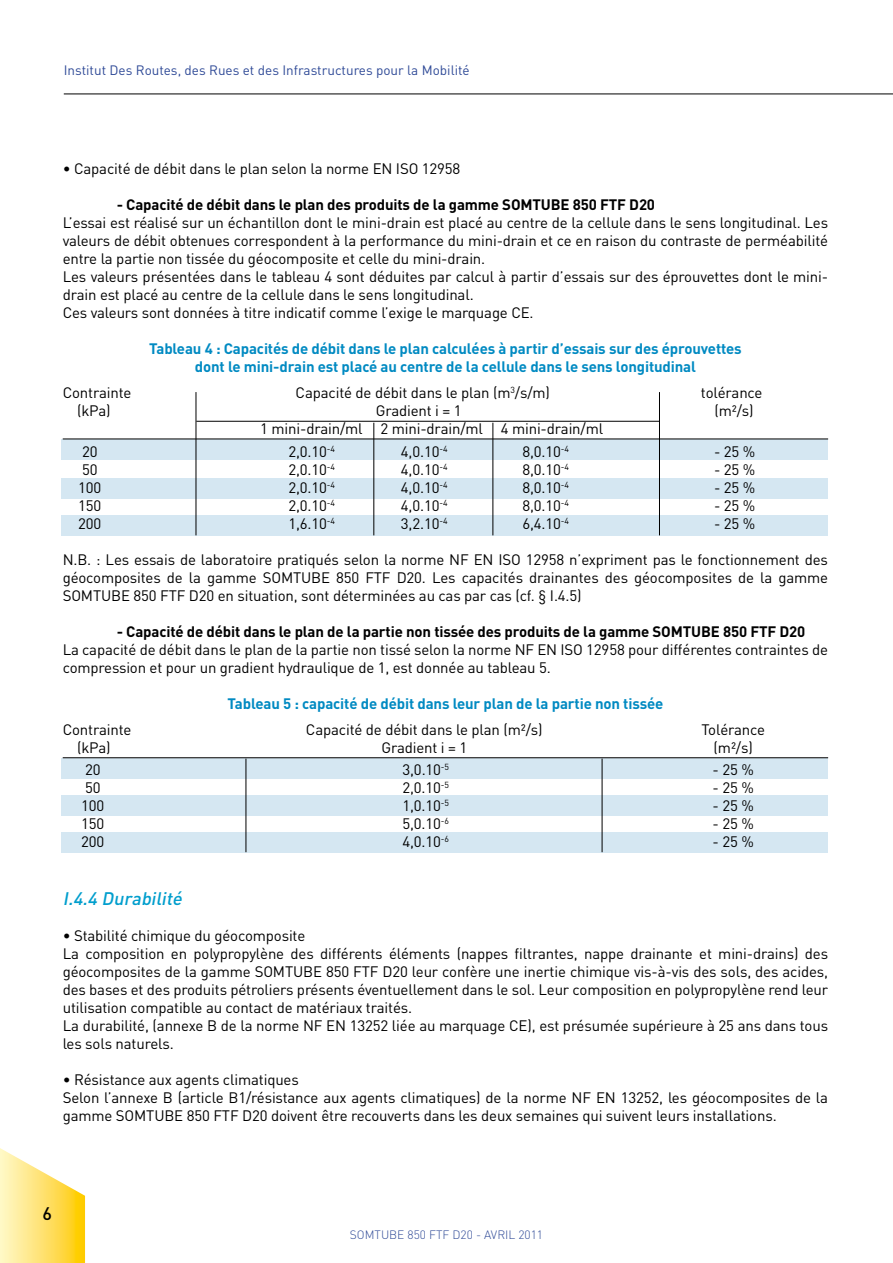
<style>
.page{position:relative;width:893px;height:1263px;background:#fff}
.page>*{position:absolute;margin:0;border:0;box-sizing:border-box;transform-origin:0 0}
.t1{font:italic 500 18px "DIN";color:#009ecd}
.t2{font:500 18px "DIN";color:#000}
.t3{font:15px/18px "DIN";letter-spacing:-.01em;color:#000}
.t4{font:700 15px/18px "DIN";letter-spacing:-.01em;color:#008ac2;text-align:center}
.t5{font:700 15px "DIN";letter-spacing:-.01em;color:#000}
.t6{font:13.5px "DIN";color:#2f4a97}
.t7{font:300 12px "DIN";color:#2f4a97}
</style>
<div class="page">
<div style="left:62px;top:832px;width:766px;height:20px;background:#d5e7f2"></div>
<div style="left:62px;top:759px;width:766px;height:20px;background:#d5e7f2"></div>
<div style="left:62px;top:796px;width:766px;height:20px;background:#d5e7f2"></div>
<div style="left:62px;top:515px;width:766px;height:20px;background:#d5e7f2"></div>
<div style="left:62px;top:440px;width:766px;height:20px;background:#d5e7f2"></div>
<div style="left:62px;top:478px;width:766px;height:20px;background:#d5e7f2"></div>
<hr style="left:63px;top:439px;width:765px;height:1px;background:#000">
<hr style="left:63px;top:757px;width:765px;height:1px;background:#000">
<svg style="left:0;top:1148px;width:85px;height:115px"></svg>
<hr style="left:64px;top:94px;width:829px;height:1px;background:#000">
<hr style="left:196px;top:392px;width:1px;height:143px;background:#000">
<hr style="left:659px;top:392px;width:1px;height:143px;background:#000">
<hr style="left:492px;top:423px;width:1px;height:112px;background:#000">
<hr style="left:196px;top:421px;width:464px;height:1px;background:#000">
<hr style="left:373px;top:423px;width:1px;height:112px;background:#000">
<hr style="left:246px;top:759px;width:1px;height:93px;background:#000">
<hr style="left:602px;top:759px;width:1px;height:93px;background:#000">
<p class="t6" style="left:64px;top:61px;width:407px">Institut Des Routes, des Rues et des Infrastructures pour la Mobilité</p>
<p class="t3" style="left:63px;top:159px;width:399px">• Capacité de débit dans le plan selon la norme EN ISO 12958</p>
<p class="t5" style="left:117px;top:195px;width:540px">- Capacité de débit dans le plan des produits de la gamme SOMTU BE 850 FTF D20</p>
<p class="t3" style="left:63px;top:213px;width:767px">L’essai est réalisé sur un échantillon dont le mini-drain est placé au centre de la cellule dans le sens longitudinal. Les valeurs de débit obtenues correspondent à la performance du mini-drain et ce en raison du contraste de perméabilité entre la partie non tissée du géocomposite et celle du mini-drain.<br>Les valeurs présentées dans le tableau 4 sont déduites par calcul à partir d’essais sur des éprouvettes dont le mini&shy;drain est placé au centre de la cellule dans le sens longitudinal.<br>Ces valeurs sont données à titre indicatif comme l’exige le marquage CE.</p>
<p class="t4" style="left:149px;top:339px;width:594px">Tableau 4 : Capacités de débit dans le plan calculées à partir d’essais sur des éprouvettes dont le mini-drain est placé au centre de la cellule dans le sens longitudinal</p>
<p class="t3" style="left:63px;top:384px;width:70px">Contrainte</p>
<p class="t3" style="left:296px;top:384px;width:256px">Capacité de débit dans le plan (m<sup>3</sup>/s/m)</p>
<p class="t3" style="left:701px;top:384px;width:63px">tolérance</p>
<p class="t3" style="left:77px;top:402px;width:35px">(kPa)</p>
<p class="t3" style="left:376px;top:402px;width:87px">Gradient i = 1</p>
<p class="t3" style="left:714px;top:402px;width:41px">(m²/s)</p>
<p class="t3" style="left:260px;top:420px;width:344px">1 mini-drain/ml 2 mini-drain/ml 4 mini-drain/ml</p>
<p class="t3" style="left:82px;top:442px;width:17px">20</p>
<p class="t3" style="left:288px;top:442px;width:48px">2,0.10<sup>-4</sup></p>
<p class="t3" style="left:401px;top:442px;width:48px">4,0.10<sup>-4</sup></p>
<p class="t3" style="left:522px;top:442px;width:48px">8,0.10<sup>-4</sup></p>
<p class="t3" style="left:714px;top:442px;width:43px">- 25 %</p>
<p class="t3" style="left:82px;top:460px;width:17px">50</p>
<p class="t3" style="left:288px;top:460px;width:48px">2,0.10<sup>-4</sup></p>
<p class="t3" style="left:401px;top:460px;width:48px">4,0.10<sup>-4</sup></p>
<p class="t3" style="left:522px;top:460px;width:48px">8,0.10<sup>-4</sup></p>
<p class="t3" style="left:714px;top:460px;width:43px">- 25 %</p>
<p class="t3" style="left:78px;top:478px;width:25px">100</p>
<p class="t3" style="left:288px;top:478px;width:48px">2,0.10<sup>-4</sup></p>
<p class="t3" style="left:401px;top:478px;width:48px">4,0.10<sup>-4</sup></p>
<p class="t3" style="left:522px;top:478px;width:48px">8,0.10<sup>-4</sup></p>
<p class="t3" style="left:714px;top:478px;width:43px">- 25 %</p>
<p class="t3" style="left:78px;top:496px;width:25px">150</p>
<p class="t3" style="left:288px;top:496px;width:48px">2,0.10<sup>-4</sup></p>
<p class="t3" style="left:401px;top:496px;width:48px">4,0.10<sup>-4</sup></p>
<p class="t3" style="left:522px;top:496px;width:48px">8,0.10<sup>-4</sup></p>
<p class="t3" style="left:714px;top:496px;width:43px">- 25 %</p>
<p class="t3" style="left:78px;top:514px;width:25px">200</p>
<p class="t3" style="left:288px;top:514px;width:48px">1,6.10<sup>-4</sup></p>
<p class="t3" style="left:401px;top:514px;width:48px">3,2.10<sup>-4</sup></p>
<p class="t3" style="left:522px;top:514px;width:48px">6,4.10<sup>-4</sup></p>
<p class="t3" style="left:714px;top:514px;width:43px">- 25 %</p>
<p class="t3" style="left:63px;top:550px;width:767px;text-align:justify">N.B. : Les essais de laboratoire pratiqués selon la norme NF EN ISO 12958 n’expriment pas le fonctionnement des géocomposites de la gamme SOMTUBE 850 FTF D20. Les capacités drainantes des géocomposites de la gamme SOMTUBE 850 FTF D20 en situation, sont déterminées au cas par cas (cf. § I.4.5)</p>
<p class="t5" style="left:117px;top:621px;width:690px">- Capacité de débit dans le plan de la partie non tissée des produits de la gamme SOMTU BE 850 FTF D20</p>
<p class="t3" style="left:63px;top:640px;width:767px">La capacité de débit dans le plan de la partie non tissé selon la norme NF EN ISO 12958 pour différentes contraintes de compression et pour un gradient hydraulique de 1, est donnée au tableau 5.</p>
<p class="t4" style="left:227px;top:693px;width:437px">Tableau 5 : capacité de débit dans leur plan de la partie non tissée</p>
<p class="t3" style="left:63px;top:720px;width:70px">Contrainte</p>
<p class="t3" style="left:306px;top:720px;width:238px">Capacité de débit dans le plan (m²/s)</p>
<p class="t3" style="left:701px;top:720px;width:65px">Tolérance</p>
<p class="t3" style="left:77px;top:738px;width:35px">(kPa)</p>
<p class="t3" style="left:381px;top:738px;width:87px">Gradient i = 1</p>
<p class="t3" style="left:714px;top:738px;width:41px">(m²/s)</p>
<p class="t3" style="left:85px;top:761px;width:17px">20</p>
<p class="t3" style="left:402px;top:761px;width:48px">3,0.10<sup>-5</sup></p>
<p class="t3" style="left:713px;top:761px;width:43px">- 25 %</p>
<p class="t3" style="left:85px;top:779px;width:17px">50</p>
<p class="t3" style="left:402px;top:779px;width:48px">2,0.10<sup>-5</sup></p>
<p class="t3" style="left:713px;top:779px;width:43px">- 25 %</p>
<p class="t3" style="left:81px;top:797px;width:25px">100</p>
<p class="t3" style="left:402px;top:797px;width:48px">1,0.10<sup>-5</sup></p>
<p class="t3" style="left:713px;top:797px;width:43px">- 25 %</p>
<p class="t3" style="left:81px;top:815px;width:25px">150</p>
<p class="t3" style="left:402px;top:815px;width:48px">5,0.10<sup>-6</sup></p>
<p class="t3" style="left:713px;top:815px;width:43px">- 25 %</p>
<p class="t3" style="left:81px;top:833px;width:25px">200</p>
<p class="t3" style="left:402px;top:833px;width:48px">4,0.10<sup>-6</sup></p>
<p class="t3" style="left:713px;top:833px;width:43px">- 25 %</p>
<p class="t1" style="left:63px;top:887px;width:125px">I.4.4 Durabilité</p>
<p class="t3" style="left:63px;top:926px;width:767px">• Stabilité chimique du géocomposite<br>La composition en polypropylène des différents éléments (nappes filtrantes, nappe drainante et mini-drains) des géocomposites de la gamme SOMTUBE 850 FTF D20 leur confère une inertie chimique vis-à-vis des sols, des acides, des bases et des produits pétroliers présents éventuellement dans le sol. Leur composition en polypropylène rend leur utilisation compatible au contact de matériaux traités.<br>La durabilité, (annexe B de la norme NF EN 13252 liée au marquage CE), est présumée supérieure à 25 ans dans tous les sols naturels.</p>
<p class="t3" style="left:63px;top:1070px;width:767px">• Résistance aux agents climatiques<br>Selon l’annexe B (article B1/résistance aux agents climatiques) de la norme NF EN 13252, les géocomposites de la gamme SOMTUBE 850 FTF D20 doivent être recouverts dans les deux semaines qui suivent leurs installations.</p>
<p class="t2" style="left:43px;top:1201px;width:11px">6</p>
<p class="t7" style="left:350px;top:1228px;width:195px">SOMTUBE 850 FTF D20 - AVRIL 2011</p>
</div>
